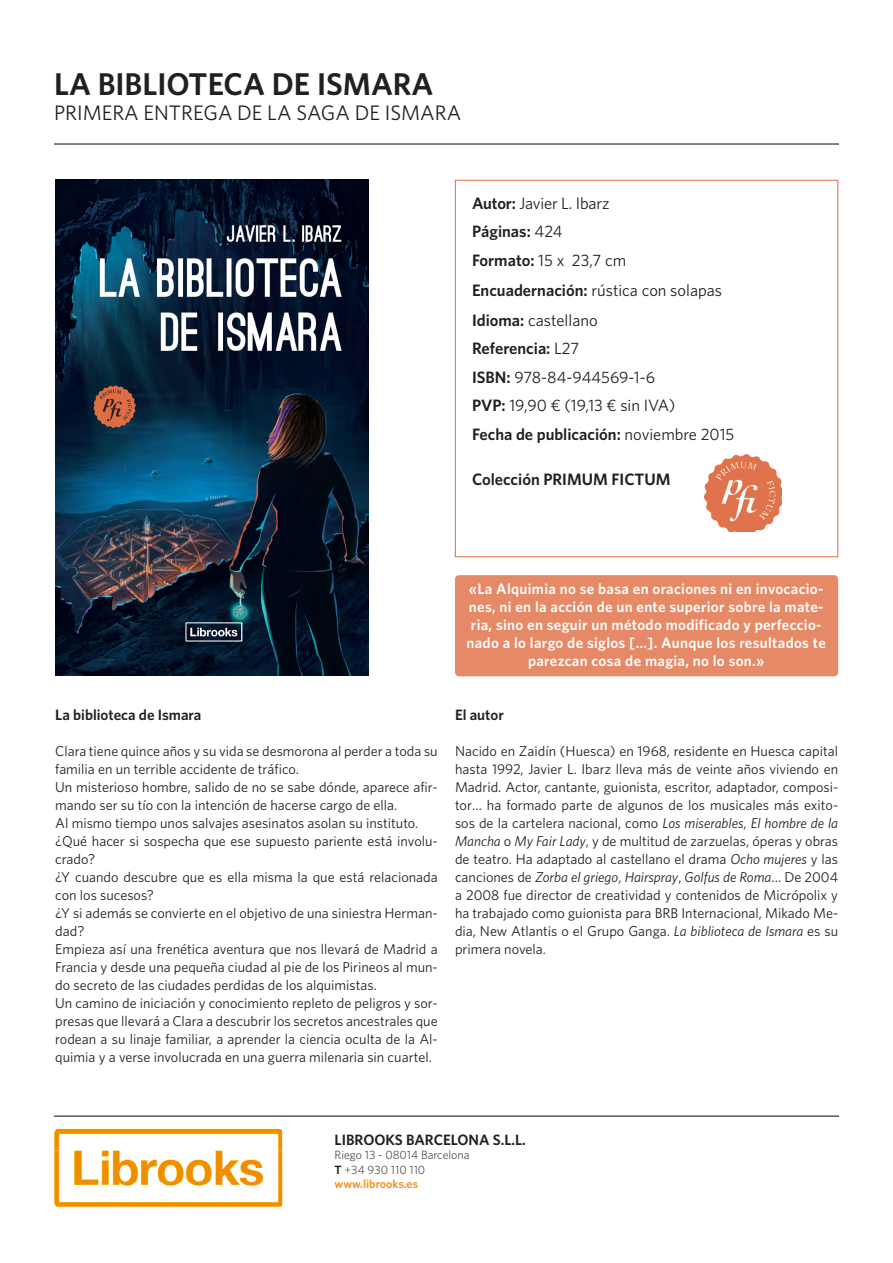
<style>
.page{position:relative;width:893px;height:1263px;background:#fff}
.page>*{position:absolute;margin:0;border:0;box-sizing:border-box;transform-origin:0 0}
.t1{font:600 31.5px "Whitney";color:#231f20}
.t2{font:21px "Whitney";color:#231f20}
.t3{font:16.5px "Whitney";color:#231f20}
.t4{font:600 16.5px "Whitney";color:#231f20}
.t5{font:600 15px/18px "Whitney";letter-spacing:.02em;color:#fff;text-align:center}
.t6{font:600 15px "Whitney";color:#231f20}
.t7{font:14.25px/18px "Whitney";color:#231f20}
.t8{font:300 12px "Whitney";color:#231f20}
.t9{font:600 12px "Whitney";color:#f68e1e}
.s1{font-weight:600}
.s2{font-weight:400}
.s3{font-style:italic}
</style>
<div class="page">
<img style="left:53px;top:1128px;width:229px;height:80px">
<hr style="left:54px;top:1115px;width:785px;height:2px;background:#231f20">
<hr style="left:54px;top:143px;width:785px;height:2px;background:#231f20">
<div style="left:455px;top:180px;width:383px;height:377px;border:1px solid #e06e44"></div>
<div style="left:455px;top:575px;width:383px;height:101px;background:#e58967;border-radius:4px"></div>
<img style="left:704px;top:455px;width:77px;height:77px">
<img style="left:55px;top:180px;width:314px;height:495px">
<p class="t1" style="left:54px;top:65px;width:381px">LA BIBLIOTECA DE ISMARA</p>
<p class="t2" style="left:54px;top:100px;width:409px">PRIMERA ENTREGA DE LA SAGA DE ISMARA</p>
<p class="t3" style="left:472px;top:193px;width:139px"><span class="s1">Autor:</span> Javier L. Ibarz</p>
<p class="t4" style="left:472px;top:221px;width:92px">Páginas: <span class="s2">424</span></p>
<p class="t3" style="left:472px;top:250px;width:156px"><span class="s1">Formato:</span> 15 x 23,7 cm</p>
<p class="t3" style="left:472px;top:280px;width:252px"><span class="s1">Encuadernación:</span> rústica con solapas</p>
<p class="t3" style="left:472px;top:310px;width:127px"><span class="s1">Idioma:</span> castellano</p>
<p class="t4" style="left:472px;top:338px;width:109px">Referencia: <span class="s2">L27</span></p>
<p class="t3" style="left:472px;top:367px;width:185px"><span class="s1">ISBN:</span> 978-84-944569-1-6</p>
<p class="t3" style="left:472px;top:396px;width:205px"><span class="s1">PVP:</span> 19,90 ¤ (19,13 ¤ sin IVA)</p>
<p class="t4" style="left:472px;top:424px;width:264px">Fecha de publicación: <span class="s2">noviembre 2015</span></p>
<p class="t4" style="left:472px;top:469px;width:200px">Colección PRIMUM FICTUM</p>
<p class="t6" style="left:55px;top:706px;width:148px">La biblioteca de Ismara</p>
<p class="t7" style="left:55px;top:742px;width:384px">Clara tiene quince años y su vida se desmorona al perder a toda su familia en un terrible accidente de tráfico.</p>
<p class="t7" style="left:55px;top:778px;width:384px">Un misterioso hombre, salido de no se sabe dónde, aparece afir&shy;mando ser su tío con la intención de hacerse cargo de ella.</p>
<p class="t7" style="left:55px;top:814px;width:365px">Al mismo tiempo unos salvajes asesinatos asolan su instituto.</p>
<p class="t7" style="left:55px;top:832px;width:384px">¿Qué hacer si sospecha que ese supuesto pariente está involu&shy;crado?</p>
<p class="t7" style="left:55px;top:868px;width:384px">¿Y cuando descubre que es ella misma la que está relacionada con los sucesos?</p>
<p class="t7" style="left:55px;top:904px;width:384px">¿Y si además se convierte en el objetivo de una siniestra Herman&shy;dad?</p>
<p class="t7" style="left:55px;top:940px;width:384px;text-align:justify">Empieza así una frenética aventura que nos llevará de Madrid a Francia y desde una pequeña ciudad al pie de los Pirineos al mun&shy;do secreto de las ciudades perdidas de los alquimistas.</p>
<p class="t7" style="left:55px;top:994px;width:384px;text-align:justify">Un camino de iniciación y conocimiento repleto de peligros y sor&shy;presas que llevará a Clara a descubrir los secretos ancestrales que rodean a su linaje familiar, a aprender la ciencia oculta de la Al&shy;quimia y a verse involucrada en una guerra milenaria sin cuartel.</p>
<p class="t5" style="left:466px;top:579px;width:361px">«La Alquimia no se basa en oraciones ni en invocacio&shy;nes, ni en la acción de un ente superior sobre la mate&shy;ria, sino en seguir un método modificado y perfeccio&shy;nado a lo largo de siglos […]. Aunque los resultados te parezcan cosa de magia, no lo son.»</p>
<p class="t6" style="left:455px;top:706px;width:50px">El autor</p>
<p class="t7" style="left:455px;top:742px;width:385px;text-align:justify">Nacido en Zaidín (Huesca) en 1968, residente en Huesca capital hasta 1992, Javier L. Ibarz lleva más de veinte años viviendo en Madrid. Actor, cantante, guionista, escritor, adaptador, composi&shy;tor… ha formado parte de algunos de los musicales más exito&shy;sos de la cartelera nacional, como <span class="s3">Los miserables</span>, <span class="s3">El hombre de la Mancha</span> o <span class="s3">My Fair Lady</span>, y de multitud de zarzuelas, óperas y obras de teatro. Ha adaptado al castellano el drama <span class="s3">Ocho mujeres</span> y las canciones de <span class="s3">Zorba el griego</span>, <span class="s3">Hairspray</span>, <span class="s3">Golfus de Roma</span>… De 2004 a 2008 fue director de creatividad y contenidos de Micrópolix y ha trabajado como guionista para BRB Internacional, Mikado Me&shy;dia, New Atlantis o el Grupo Ganga. <span class="s3">La biblioteca de Ismara</span> es su primera novela.</p>
<p class="t6" style="left:335px;top:1131px;width:193px">LIBROOKS BARCELONA S.L.L.</p>
<p class="t8" style="left:335px;top:1148px;width:136px">Riego 13 - 08014 Barcelona</p>
<p class="t8" style="left:335px;top:1162px;width:92px"><span class="s1">T</span> +34 930 110 110</p>
<p class="t9" style="left:335px;top:1177px;width:85px">www.librooks.es</p>
</div>
